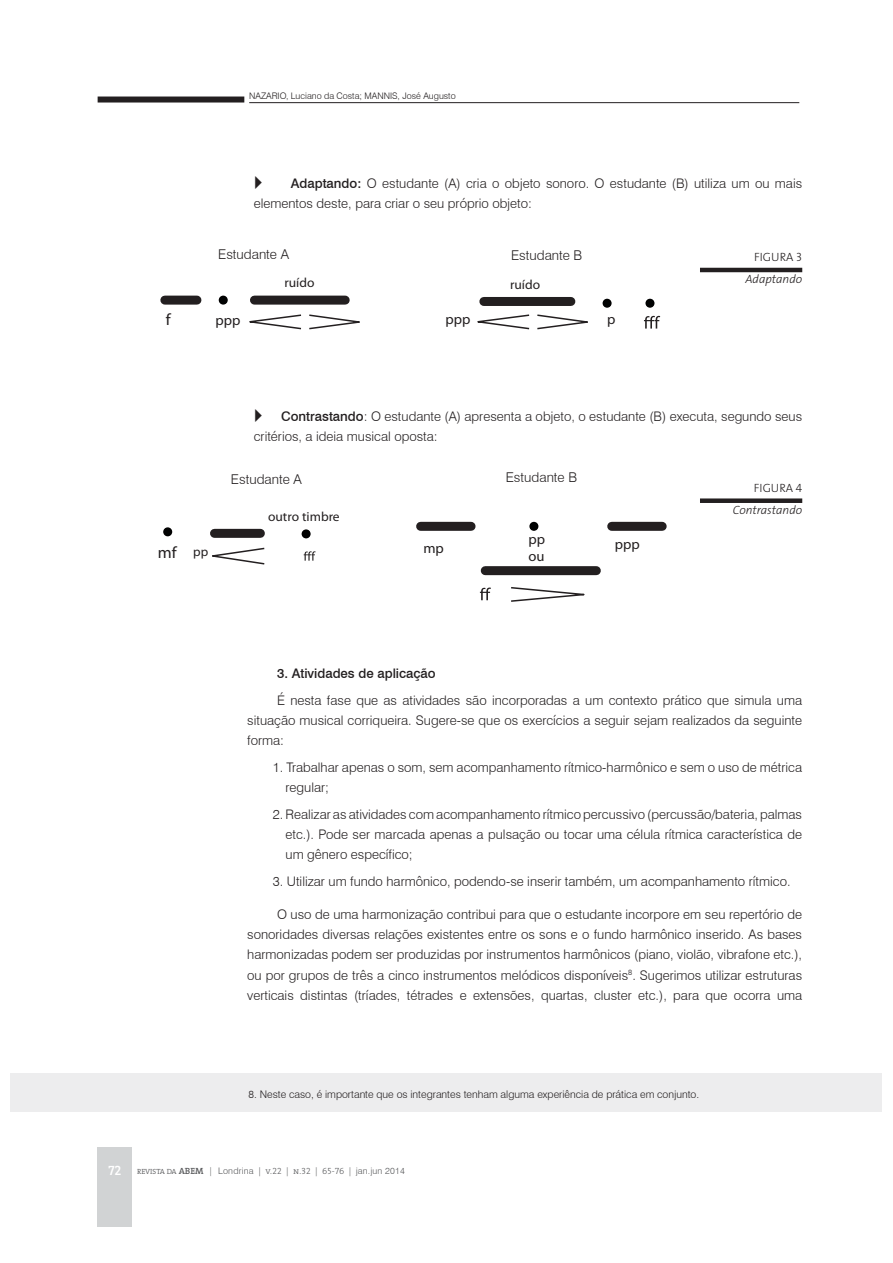
<style>
.page{position:relative;width:893px;height:1263px;background:#fff}
.page>*{position:absolute;margin:0;border:0;box-sizing:border-box;transform-origin:0 0}
.t1{font:16.35px "Myriad Pro";color:#231f20}
.t2{font:14.25px/17.1px "Myriad Pro";color:#231f20}
.t3{font:300 13.5px "Swiss 721 BT";color:#231f20}
.t4{font:300 13.2px/20.2px "Swiss 721 BT";color:#231f20}
.t5{font:500 13.2px "Swiss 721 BT";color:#231f20}
.t6{font:13.2px "Myriad Pro";color:#231f20}
.t7{font:italic 300 12px "The Sans";color:#231f20}
.t8{font:12px "The Sans Light Caps";color:#231f20}
.t9{font:300 10.5px "Swiss 721 BT";color:#231f20}
.t10{font:300 9px "Swiss 721 BT";letter-spacing:.02em;color:#58595b}
.t11{font:300 9px "Swiss 721 BT";color:#231f20}
.s1{font-weight:500}
.s2{font-size:12.9px}
.s3{font-family:"The Serif Semi Bold Caps";font-weight:400;font-size:13.5px;color:#fff}
.s4{font-family:"The Serif";font-size:7.5px}
.s5{font-family:"The Serif";font-weight:600}
.s6{font-family:"The Serif Light Caps";font-weight:400}
</style>
<div class="page">
<hr style="left:249px;top:102px;width:550px;height:1px;background:#231f20">
<div style="left:98px;top:97px;width:146px;height:6px;background:#231f20"></div>
<div style="left:98px;top:1147px;width:34px;height:80px;background:#d1d3d4"></div>
<div style="left:10px;top:1073px;width:872px;height:39px;background:#ededee"></div>
<hr style="left:700px;top:268px;width:102px;height:4px;background:#231f20">
<div style="left:700px;top:498px;width:102px;height:5px;background:#231f20"></div>
<div style="left:254px;top:296px;width:91px;height:9px;background:#231f20"></div>
<div style="left:165px;top:296px;width:32px;height:9px;background:#231f20"></div>
<div style="left:219px;top:296px;width:8px;height:8px;background:#010202;border-radius:50%"></div>
<div style="left:219px;top:296px;width:9px;height:9px;border:2px solid #000;border-radius:50%"></div>
<svg style="left:249px;top:314px;width:111px;height:16px"></svg>
<div style="left:484px;top:297px;width:87px;height:9px;background:#231f20"></div>
<div style="left:603px;top:299px;width:8px;height:8px;background:#010202;border-radius:50%"></div>
<div style="left:602px;top:299px;width:9px;height:9px;border:2px solid #000;border-radius:50%"></div>
<svg style="left:644px;top:316px;width:16px;height:13px"></svg>
<svg style="left:477px;top:314px;width:111px;height:16px"></svg>
<div style="left:646px;top:299px;width:8px;height:8px;background:#010202;border-radius:50%"></div>
<div style="left:645px;top:299px;width:9px;height:9px;border:2px solid #000;border-radius:50%"></div>
<div style="left:214px;top:529px;width:46px;height:9px;background:#231f20"></div>
<div style="left:164px;top:528px;width:7px;height:8px;background:#010202;border-radius:50%"></div>
<div style="left:163px;top:527px;width:9px;height:9px;border:2px solid #000;border-radius:50%"></div>
<div style="left:302px;top:530px;width:8px;height:8px;background:#010202;border-radius:50%"></div>
<div style="left:302px;top:529px;width:9px;height:9px;border:2px solid #000;border-radius:50%"></div>
<svg style="left:304px;top:551px;width:12px;height:10px"></svg>
<svg style="left:212px;top:547px;width:53px;height:18px"></svg>
<div style="left:485px;top:566px;width:111px;height:9px;background:#231f20"></div>
<div style="left:421px;top:522px;width:50px;height:9px;background:#231f20"></div>
<div style="left:612px;top:522px;width:50px;height:9px;background:#231f20"></div>
<svg style="left:480px;top:588px;width:11px;height:12px"></svg>
<svg style="left:511px;top:587px;width:74px;height:15px"></svg>
<div style="left:530px;top:523px;width:8px;height:7px;background:#010202;border-radius:50%"></div>
<div style="left:529px;top:522px;width:9px;height:9px;border:2px solid #000;border-radius:50%"></div>
<p class="t11" style="left:249px;top:90px;width:208px">NAZARIO, Luciano da Costa; MANNIS, José Augusto</p>
<p class="t4" style="left:254px;top:173px;width:550px;text-indent:37px"><span class="s1">Adaptando:</span> O estudante (A) cria o objeto sonoro. O estudante (B) utiliza um ou mais elementos deste, para criar o seu próprio objeto:</p>
<p class="t3" style="left:218px;top:246px;width:72px">Estudante A</p>
<p class="t6" style="left:284px;top:275px;width:32px">ruído</p>
<p class="t3" style="left:511px;top:247px;width:73px">Estudante B</p>
<p class="t6" style="left:510px;top:276px;width:32px">ruído</p>
<p class="t8" style="left:754px;top:253px;width:50px">FIGURA 3</p>
<p class="t7" style="left:745px;top:275px;width:58px">Adaptando</p>
<p class="t1" style="left:166px;top:310px;width:6px">f</p>
<p class="t2" style="left:215px;top:312px;width:26px">ppp</p>
<p class="t2" style="left:445px;top:311px;width:26px">ppp</p>
<p class="t2" style="left:607px;top:311px;width:10px">p</p>
<p class="t4" style="left:254px;top:406px;width:550px;text-indent:27px"><span class="s1">Contrastando</span>: O estudante (A) apresenta a objeto, o estudante (B) executa, segundo seus critérios, a ideia musical oposta:</p>
<p class="t1" style="left:158px;top:542px;width:52px">mf <span class="s2">pp</span></p>
<p class="t3" style="left:231px;top:471px;width:72px">Estudante A</p>
<p class="t6" style="left:268px;top:509px;width:73px">outro timbre</p>
<p class="t3" style="left:506px;top:469px;width:73px">Estudante B</p>
<p class="t2" style="left:528px;top:531px;width:18px">pp ou</p>
<p class="t2" style="left:423px;top:540px;width:22px">mp</p>
<p class="t2" style="left:615px;top:535px;width:26px">ppp</p>
<p class="t8" style="left:754px;top:484px;width:50px">FIGURA 4</p>
<p class="t7" style="left:733px;top:505px;width:71px">Contrastando</p>
<p class="t5" style="left:277px;top:665px;width:160px">3. Atividades de aplicação</p>
<p class="t4" style="left:247px;top:690px;width:556px;text-align:justify;text-indent:30px">É nesta fase que as atividades são incorporadas a um contexto prático que simula uma situação musical corriqueira. Sugere-se que os exercícios a seguir sejam realizados da seguinte forma:</p>
<p class="t4" style="left:286px;top:757px;width:518px;text-indent:-13px">1. Trabalhar apenas o som, sem acompanhamento rítmico-harmônico e sem o uso de métrica regular;</p>
<p class="t4" style="left:286px;top:804px;width:518px;text-align:justify;text-indent:-13px">2. Realizar as atividades com acompanhamento rítmico percussivo (percussão/bateria, palmas etc.). Pode ser marcada apenas a pulsação ou tocar uma célula rítmica característica de um gênero específico;</p>
<p class="t4" style="left:273px;top:871px;width:519px">3. Utilizar um fundo harmônico, podendo-se inserir também, um acompanhamento rítmico.</p>
<p class="t4" style="left:247px;top:904px;width:556px;text-align:justify;text-indent:30px">O uso de uma harmonização contribui para que o estudante incorpore em seu repertório de sonoridades diversas relações existentes entre os sons e o fundo harmônico inserido. As bases harmonizadas podem ser produzidas por instrumentos harmônicos (piano, violão, vibrafone etc.), ou por grupos de três a cinco instrumentos melódicos disponíveis<sup>8</sup>. Sugerimos utilizar estruturas verticais distintas (tríades, tétrades e extensões, quartas, cluster etc.), para que ocorra uma</p>
<p class="t9" style="left:249px;top:1087px;width:452px">8. Neste caso, é importante que os integrantes tenham alguma experiência de prática em conjunto.</p>
<p class="t10" style="left:108px;top:1166px;width:298px"><span class="s3">72</span> <span class="s4">REVISTA DA</span> <span class="s5">ABEM</span> | Londrina <span class="s6">| v.22 | n.32 | 65-76 |</span> jan.jun 2014</p>
</div>
